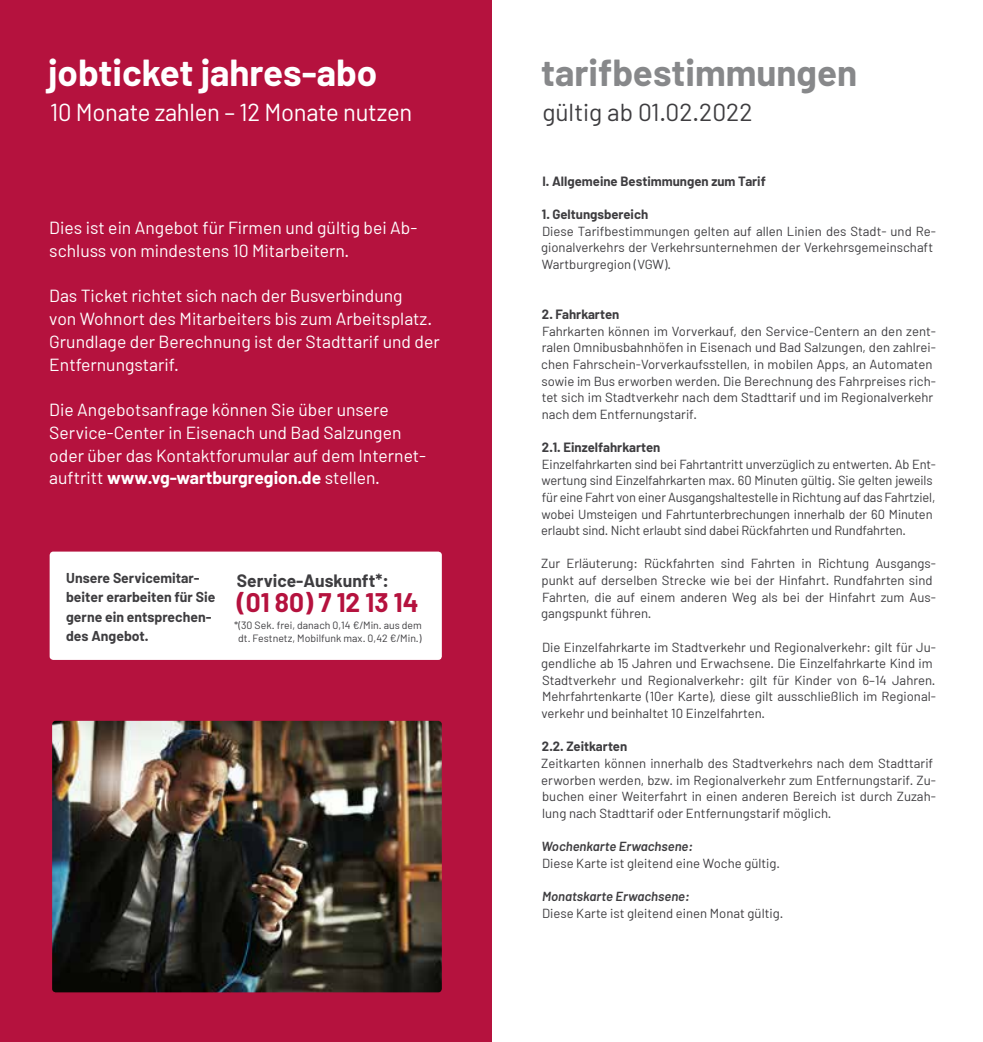
<style>
.page{position:relative;width:983px;height:1042px;background:#fff}
.page>*{position:absolute;margin:0;border:0;box-sizing:border-box;transform-origin:0 0}
.t1{font:700 36.75px "Barlow";color:#fff}
.t2{font:700 36.75px "Barlow";color:#87888a}
.t3{font:700 26.25px "Barlow";color:#b5123e}
.t4{font:24.5px "Barlow";letter-spacing:-.01em;color:#fff}
.t5{font:24.5px "Barlow";color:#3e3d40}
.t6{font:17.5px/22.8px "Barlow";color:#fff}
.t7{font:700 17.5px "Barlow";color:#3e3d40}
.t8{font:700 14px/19.2px "Barlow";color:#3e3d40}
.t9{font:13.12px/16.6px "Barlow";color:#3e3d40}
.t10{font:700 13.12px "Barlow";color:#3e3d40}
.t11{font:italic 600 13.12px "Barlow";color:#3e3d40}
.t12{font:10.5px/13.1px "Barlow";color:#3e3d40;text-align:center}
.s1{font-weight:700}
</style>
<div class="page">
<div style="left:0;top:0;width:491px;height:1042px;background:#b5123e"></div>
<img style="left:52px;top:721px;width:389px;height:271px">
<div style="left:50px;top:551px;width:391px;height:109px;background:#fff;border-radius:4px"></div>
<h1 class="t1" style="left:48px;top:50px;width:330px">jobticket jahres-abo</h1>
<h3 class="t4" style="left:50px;top:97px;width:363px">10 Monate zahlen – 12 Monate nutzen</h3>
<h3 class="t6" style="left:49px;top:216px;width:369px">Dies ist ein Angebot für Firmen und gültig bei Ab&shy;schluss von mindestens 10 Mitarbeitern.</h3>
<h3 class="t6" style="left:49px;top:284px;width:392px">Das Ticket richtet sich nach der Busverbindung<br>von Wohnort des Mitarbeiters bis zum Arbeitsplatz.<br>Grundlage der Berechnung ist der Stadttarif und der Entfernungstarif.</h3>
<h3 class="t6" style="left:49px;top:398px;width:378px">Die Angebotsanfrage können Sie über unsere Service-Center in Eisenach und Bad Salzungen oder über das Kontaktforumular auf dem Internet&shy;auftritt <span class="s1">www.vg-wartburgregion.de</span> stellen.</h3>
<p class="t8" style="left:66px;top:568px;width:151px">Unsere Servicemitar&shy;beiter erarbeiten für Sie gerne ein entsprechen&shy;des Angebot.</p>
<h3 class="t7" style="left:237px;top:569px;width:153px">Service-Auskunft*:</h3>
<h2 class="t3" style="left:237px;top:586px;width:183px">(01 80) 7 12 13 14</h2>
<p class="t12" style="left:234px;top:618px;width:189px">*(30 Sek. frei, danach 0,14 €/Min. aus dem dt. Festnetz, Mobilfunk max. 0,42 €/Min.)</p>
<h1 class="t2" style="left:541px;top:50px;width:317px">tarifbestimmungen</h1>
<h3 class="t5" style="left:542px;top:97px;width:211px">gültig ab 01.02.2022</h3>
<p class="t10" style="left:542px;top:173px;width:225px">I. Allgemeine Bestimmungen zum Tarif</p>
<p class="t10" style="left:541px;top:206px;width:108px">1. Geltungsbereich</p>
<p class="t9" style="left:541px;top:222px;width:396px">Diese Tarifbestimmungen gelten auf allen Linien des Stadt- und Re&shy;gionalverkehrs der Verkehrsunternehmen der Verkehrsgemeinschaft<br>Wartburgregion (VGW).</p>
<p class="t10" style="left:542px;top:306px;width:79px">2. Fahrkarten</p>
<p class="t9" style="left:541px;top:322px;width:396px">Fahrkarten können im Vorverkauf, den Service-Centern an den zent&shy;ralen Omnibusbahnhöfen in Eisenach und Bad Salzungen, den zahlrei&shy;chen Fahrschein-Vorverkaufsstellen, in mobilen Apps, an Automaten sowie im Bus erworben werden. Die Berechnung des Fahrpreises rich&shy;tet sich im Stadtverkehr nach dem Stadttarif und im Regionalverkehr nach dem Entfernungstarif.</p>
<p class="t10" style="left:542px;top:439px;width:120px">2.1. Einzelfahrkarten</p>
<p class="t9" style="left:541px;top:455px;width:396px">Einzelfahrkarten sind bei Fahrtantritt unverzüglich zu entwerten. Ab Ent&shy;wertung sind Einzelfahrkarten max. 60 Minuten gültig. Sie gelten jeweils für eine Fahrt von einer Ausgangshaltestelle in Richtung auf das Fahrtziel, wobei Umsteigen und Fahrtunterbrechungen innerhalb der 60 Minuten erlaubt sind. Nicht erlaubt sind dabei Rückfahrten und Rundfahrten.</p>
<p class="t9" style="left:541px;top:555px;width:396px">Zur Erläuterung: Rückfahrten sind Fahrten in Richtung Ausgangs&shy;punkt auf derselben Strecke wie bei der Hinfahrt. Rundfahrten sind Fahrten, die auf einem anderen Weg als bei der Hinfahrt zum Aus&shy;gangspunkt führen.</p>
<p class="t9" style="left:541px;top:638px;width:396px">Die Einzelfahrkarte im Stadtverkehr und Regionalverkehr: gilt für Ju&shy;gendliche ab 15 Jahren und Erwachsene. Die Einzelfahrkarte Kind im Stadtverkehr und Regionalverkehr: gilt für Kinder von 6–14 Jahren.<br>Mehrfahrtenkarte (10er Karte), diese gilt ausschließlich im Regional&shy;verkehr und beinhaltet 10 Einzelfahrten.</p>
<p class="t10" style="left:542px;top:738px;width:87px">2.2. Zeitkarten</p>
<p class="t9" style="left:541px;top:754px;width:396px">Zeitkarten können innerhalb des Stadtverkehrs nach dem Stadttarif erworben werden, bzw. im Regionalverkehr zum Entfernungstarif. Zu&shy;buchen einer Weiterfahrt in einen anderen Bereich ist durch Zuzah&shy;lung nach Stadttarif oder Entfernungstarif möglich.</p>
<p class="t11" style="left:541px;top:838px;width:153px">Wochenkarte Erwachsene:</p>
<p class="t9" style="left:542px;top:854px;width:239px">Diese Karte ist gleitend eine Woche gültig.</p>
<p class="t11" style="left:542px;top:888px;width:149px">Monatskarte Erwachsene:</p>
<p class="t9" style="left:542px;top:904px;width:243px">Diese Karte ist gleitend einen Monat gültig.</p>
</div>
